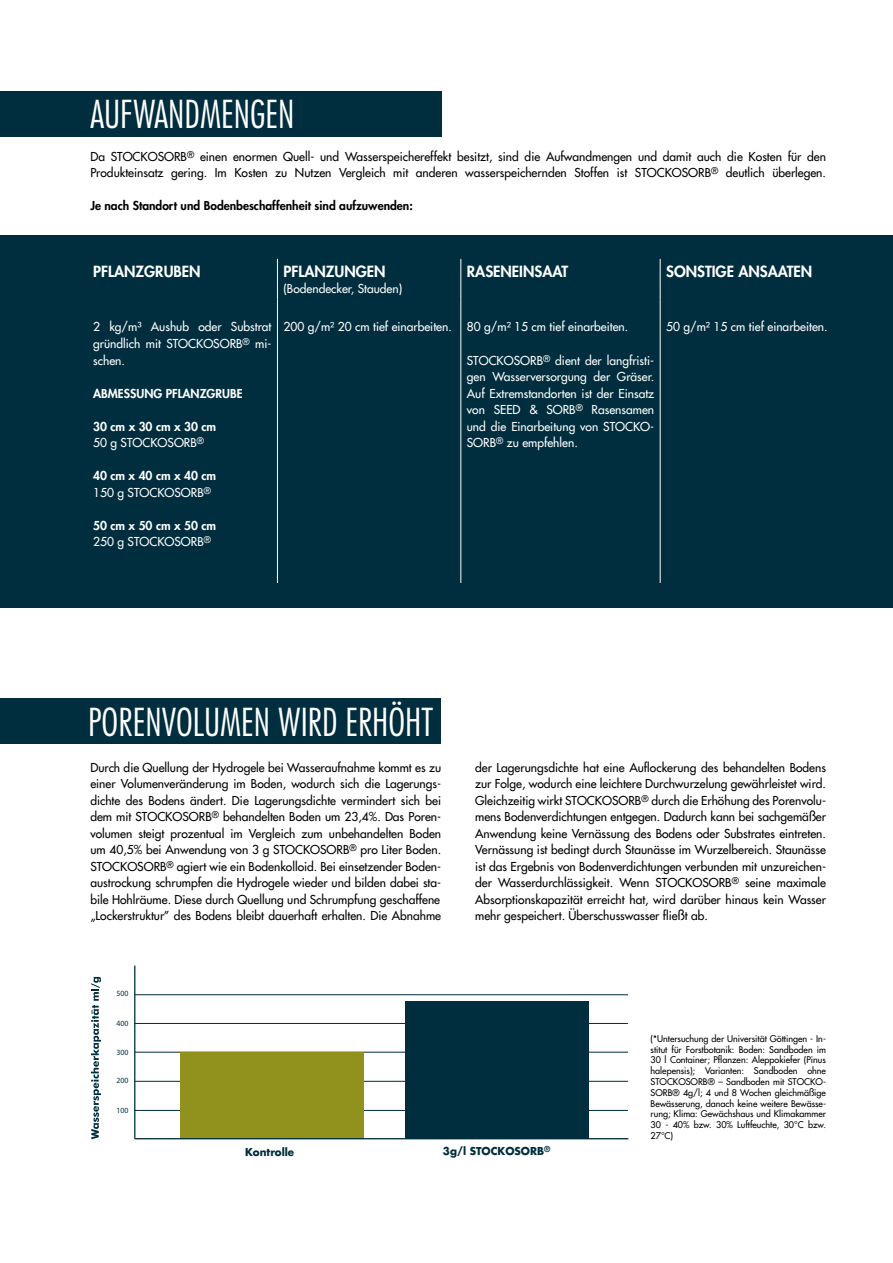
<style>
.page{position:relative;width:893px;height:1263px;background:#fff}
.page>*{position:absolute;margin:0;border:0;box-sizing:border-box;transform-origin:0 0}
.t1{font:300 condensed 37.5px "Futura LT";color:#fff}
.t2{font:800 15px "Futura LT";color:#fff}
.t3{font:12px/16.5px "Futura LT";color:#000;text-align:justify}
.t4{font:12px/16.5px "Futura LT";color:#fff;text-align:justify}
.t5{font:800 12px/16.5px "Futura LT";color:#fff}
.t6{font:800 12px "Futura LT";color:#000}
.t7{font:700 10.65px "Futura LT";color:#002e3e}
.t8{font:9px/10.8px "Futura LT";color:#000;text-align:justify}
.t9{font:700 7.95px "Futura BT";color:#002e3e}
.s1{font-weight:400}
</style>
<div class="page">
<img style="left:0;top:421px;width:1px;height:421px">
<div style="left:1px;top:698px;width:440px;height:45px;background:#002e3e"></div>
<div style="left:0;top:91px;width:441px;height:45px;background:#002e3e"></div>
<div style="left:1px;top:235px;width:892px;height:372px;background:#002e3e"></div>
<hr style="left:277px;top:259px;width:1px;height:40px;background:#fff">
<hr style="left:460px;top:259px;width:1px;height:40px;background:#fff">
<hr style="left:660px;top:259px;width:1px;height:40px;background:#fff">
<hr style="left:277px;top:299px;width:1px;height:284px;background:#fff">
<hr style="left:460px;top:299px;width:1px;height:284px;background:#fff">
<hr style="left:660px;top:299px;width:1px;height:284px;background:#fff">
<hr style="left:134px;top:965px;width:1px;height:174px;background:#002e3e">
<hr style="left:135px;top:994px;width:493px;height:1px;background:#002e3e">
<hr style="left:135px;top:1023px;width:493px;height:1px;background:#002e3e">
<hr style="left:135px;top:1052px;width:493px;height:1px;background:#002e3e">
<hr style="left:135px;top:1081px;width:493px;height:1px;background:#002e3e">
<hr style="left:135px;top:1110px;width:493px;height:1px;background:#002e3e">
<svg style="left:91px;top:977px;width:10px;height:162px"></svg>
<div style="left:405px;top:1001px;width:183px;height:137px;background:#002e3e"></div>
<div style="left:181px;top:1052px;width:183px;height:87px;background:#91911e"></div>
<hr style="left:135px;top:1138px;width:493px;height:1px;background:#002e3e">
<h1 class="t1" style="left:90px;top:92px;width:206px">AUFWANDMENGEN</h1>
<p class="t3" style="left:90px;top:148px;width:737px">Da STOCKOSORB<sup>®</sup> einen enormen Quell- und Wasserspeichereffekt besitzt, sind die Aufwandmengen und damit auch die Kosten für den<br>Produkteinsatz gering. Im Kosten zu Nutzen Vergleich mit anderen wasserspeichernden Stoffen ist STOCKOSORB<sup>®</sup> deutlich überlegen.</p>
<p class="t6" style="left:90px;top:198px;width:324px">Je nach Standort und Bodenbeschaffenheit sind aufzuwenden:</p>
<p class="t2" style="left:93px;top:261px;width:109px">PFLANZGRUBEN</p>
<p class="t2" style="left:283px;top:261px;width:104px">PFLANZUNGEN</p>
<p class="t4" style="left:283px;top:281px;width:120px">(Bodendecker, Stauden)</p>
<p class="t2" style="left:467px;top:261px;width:103px">RASENEINSAAT</p>
<p class="t2" style="left:666px;top:261px;width:148px">SONSTIGE ANSAATEN</p>
<p class="t4" style="left:93px;top:319px;width:180px">2 kg/m³ Aushub oder Substrat gründlich mit STOCKOSORB<sup>®</sup> mi&shy;schen.</p>
<p class="t5" style="left:93px;top:385px;width:151px">ABMESSUNG PFLANZGRUBE</p>
<p class="t5" style="left:93px;top:418px;width:125px">30 cm x 30 cm x 30 cm<br><span class="s1">50 g STOCKOSORB</span><sup>®</sup></p>
<p class="t5" style="left:93px;top:467px;width:125px">40 cm x 40 cm x 40 cm<br><span class="s1">150 g STOCKOSORB</span><sup>®</sup></p>
<p class="t5" style="left:93px;top:517px;width:125px">50 cm x 50 cm x 50 cm<br><span class="s1">250 g STOCKOSORB</span><sup>®</sup></p>
<p class="t4" style="left:283px;top:319px;width:170px">200 g/m² 20 cm tief einarbeiten.</p>
<p class="t4" style="left:467px;top:319px;width:163px">80 g/m² 15 cm tief einarbeiten.</p>
<p class="t4" style="left:467px;top:352px;width:189px">STOCKOSORB<sup>®</sup> dient der langfristi&shy;gen Wasserversorgung der Gräser.<br>Auf Extremstandorten ist der Einsatz von SEED &amp; SORB<sup>®</sup> Rasensamen und die Einarbeitung von STOCKO-SORB<sup>®</sup> zu empfehlen.</p>
<p class="t4" style="left:666px;top:319px;width:163px">50 g/m² 15 cm tief einarbeiten.</p>
<h1 class="t1" style="left:88px;top:700px;width:346px">PORENVOLUMEN WIRD ERHÖHT</h1>
<p class="t3" style="left:90px;top:759px;width:352px">Durch die Quellung der Hydrogele bei Wasseraufnahme kommt es zu einer Volumenveränderung im Boden, wodurch sich die Lagerungs&shy;dichte des Bodens ändert. Die Lagerungsdichte vermindert sich bei dem mit STOCKOSORB<sup>®</sup> behandelten Boden um 23,4%. Das Poren&shy;volumen steigt prozentual im Vergleich zum unbehandelten Boden um 40,5% bei Anwendung von 3 g STOCKOSORB<sup>®</sup> pro Liter Boden.<br>STOCKOSORB<sup>®</sup> agiert wie ein Bodenkolloid. Bei einsetzender Boden&shy;austrockung schrumpfen die Hydrogele wieder und bilden dabei sta&shy;bile Hohlräume. Diese durch Quellung und Schrumpfung geschaffene „Lockerstruktur” des Bodens bleibt dauerhaft erhalten. Die Abnahme</p>
<p class="t3" style="left:475px;top:759px;width:352px">der Lagerungsdichte hat eine Auflockerung des behandelten Bodens zur Folge, wodurch eine leichtere Durchwurzelung gewährleistet wird.<br>Gleichzeitig wirkt STOCKOSORB<sup>®</sup> durch die Erhöhung des Porenvolu&shy;mens Bodenverdichtungen entgegen. Dadurch kann bei sachgemäßer Anwendung keine Vernässung des Bodens oder Substrates eintreten.<br>Vernässung ist bedingt durch Staunässe im Wurzelbereich. Staunässe ist das Ergebnis von Bodenverdichtungen verbunden mit unzureichen&shy;der Wasserdurchlässigkeit. Wenn STOCKOSORB<sup>®</sup> seine maximale Absorptionskapazität erreicht hat, wird darüber hinaus kein Wasser mehr gespeichert. Überschusswasser fließt ab.</p>
<p class="t9" style="left:116px;top:988px;width:13px">500</p>
<p class="t9" style="left:116px;top:1018px;width:13px">400</p>
<p class="t9" style="left:116px;top:1047px;width:13px">300</p>
<p class="t9" style="left:116px;top:1076px;width:13px">200</p>
<p class="t9" style="left:116px;top:1105px;width:13px">100</p>
<p class="t7" style="left:245px;top:1144px;width:51px">Kontrolle</p>
<p class="t7" style="left:443px;top:1144px;width:109px">3g/l STOCKOSORB<sup>®</sup></p>
<p class="t8" style="left:651px;top:1033px;width:177px">(*Untersuchung der Universität Göttingen - In&shy;stitut für Forstbotanik: Boden: Sandboden im 30 l Container; Pflanzen: Aleppokiefer (Pinus halepensis); Varianten: Sandboden ohne STOCKOSORB® – Sandboden mit STOCKO-SORB® 4g/l; 4 und 8 Wochen gleichmäßige Bewässerung, danach keine weitere Bewässe&shy;rung; Klima: Gewächshaus und Klimakammer 30 - 40% bzw. 30% Luftfeuchte, 30°C bzw.<br>27°C)</p>
</div>
